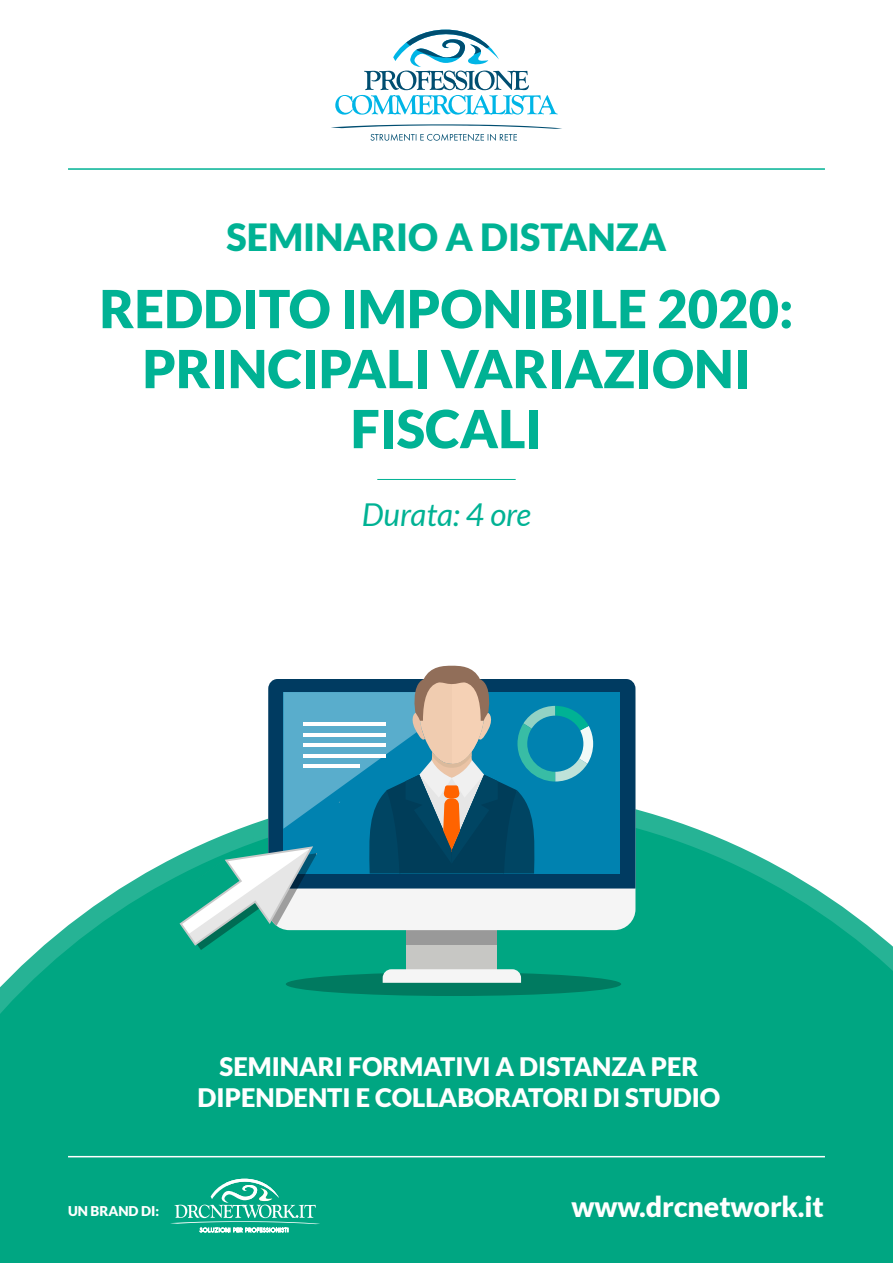
<style>
.page{position:relative;width:893px;height:1263px;background:#fff}
.page>*{position:absolute;margin:0;border:0;box-sizing:border-box;transform-origin:0 0}
.t1{font:900 52.5px/60px "Lato";color:#00b294;text-align:center}
.t2{font:900 37.5px "Lato";color:#00b294}
.t3{font:italic 31.5px "Lato";color:#00b294}
.t4{font:900 28.5px "Lato";letter-spacing:-.005em;color:#fff}
.t5{font:900 25.5px "Lato";color:#fff}
.t6{font:900 13.5px "Lato";color:#fff}
</style>
<div class="page">
<svg style="left:0;top:787px;width:893px;height:476px;background:#23b293"></svg>
<hr style="left:68px;top:168px;width:757px;height:2px;background:#00b294">
<svg style="left:335px;top:29px;width:223px;height:86px"></svg>
<svg style="left:331px;top:124px;width:231px;height:17px"></svg>
<hr style="left:68px;top:1156px;width:757px;height:1px;background:#fff">
<div style="left:286px;top:972px;width:335px;height:24px;background:#007a60;border-radius:50%"></div>
<div style="left:406px;top:916px;width:91px;height:58px;background:#c7c7c4"></div>
<svg style="left:383px;top:969px;width:138px;height:14px;background:#ebf0ef"></svg>
<div style="left:593px;top:679px;width:42px;height:209px;background:#003b61"></div>
<div style="left:283px;top:692px;width:337px;height:181px;background:#0082b0"></div>
<svg style="left:180px;top:666px;width:413px;height:284px"></svg>
<hr style="left:303px;top:722px;width:82px;height:4px;background:#fff">
<hr style="left:303px;top:733px;width:82px;height:3px;background:#fff">
<hr style="left:303px;top:743px;width:82px;height:4px;background:#fff">
<hr style="left:303px;top:754px;width:82px;height:4px;background:#fff">
<hr style="left:303px;top:764px;width:57px;height:4px;background:#fff">
<svg style="left:170px;top:1171px;width:150px;height:61px;background:#2bb597"></svg>
<hr style="left:377px;top:479px;width:139px;height:1px;background:#00b294">
<p class="t2" style="left:227px;top:215px;width:441px">SEMINARIO A DISTANZA</p>
<p class="t1" style="left:99px;top:278px;width:695px">REDDITO IMPONIBILE 2020:<br>PRINCIPALI VARIAZIONI</p>
<p class="t1" style="left:351px;top:398px;width:193px">FISCALI</p>
<p class="t3" style="left:362px;top:497px;width:171px">Durata: 4 ore</p>
<p class="t5" style="left:220px;top:1052px;width:480px">SEMINARI FORMATIVI A DISTANZA PER</p>
<p class="t5" style="left:198px;top:1083px;width:524px">DIPENDENTI E COLLABORATORI DI STUDIO</p>
<p class="t6" style="left:68px;top:1203px;width:93px">UN BRAND DI:</p>
<p class="t4" style="left:571px;top:1190px;width:254px">www.drcnetwork.it</p>
</div>
